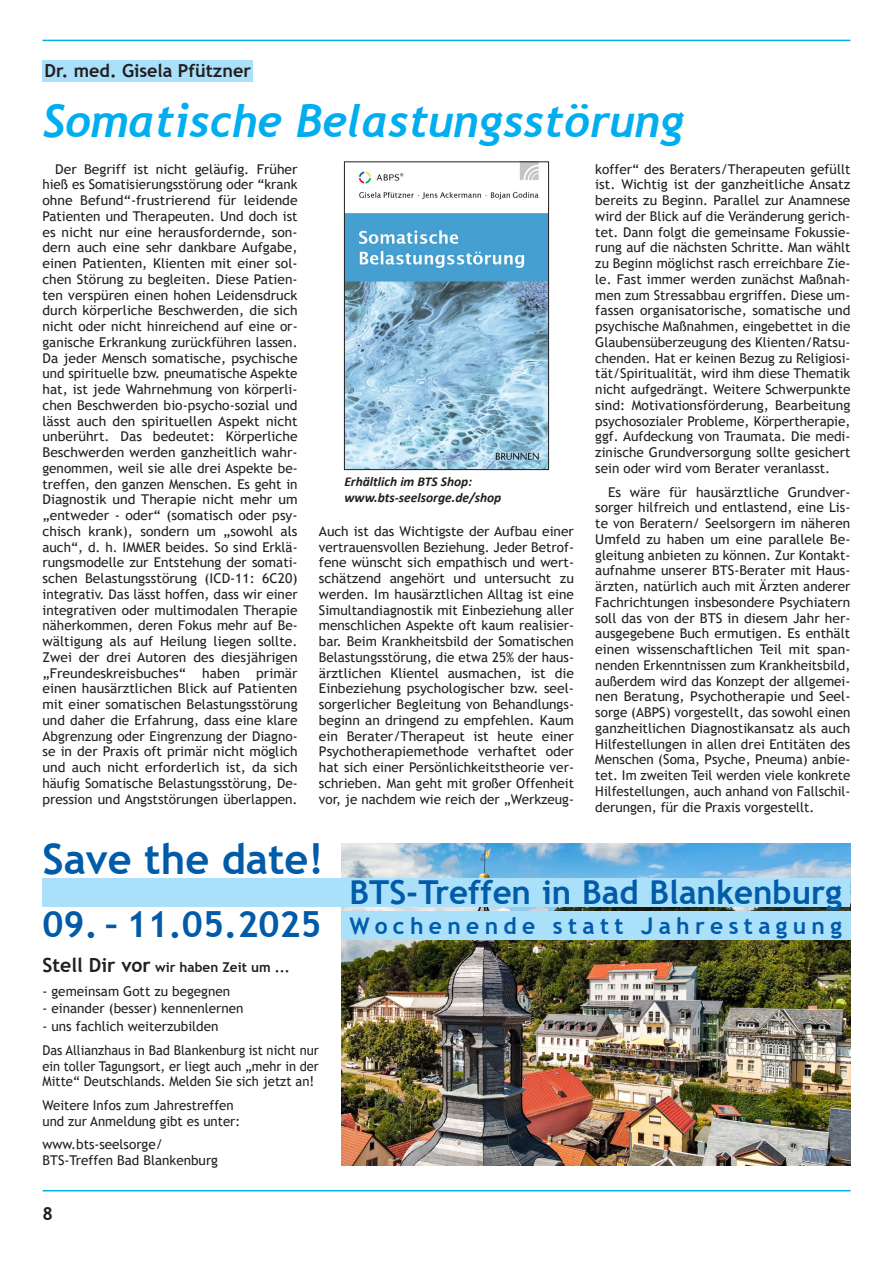
<style>
.page{position:relative;width:893px;height:1263px;background:#fff}
.page>*{position:absolute;margin:0;border:0;box-sizing:border-box;transform-origin:0 0}
._01_Headline_30pt{font:italic 700 45px "Trebuchet";color:#00aeef}
.t1{font:700 42px "Trebuchet MS";color:#015ba9}
.t2{font:700 36px "Trebuchet MS";color:#015ba9}
.t3{font:700 33px "Trebuchet MS";color:#015ba9}
.t4{font:700 22.95px "Trebuchet MS";letter-spacing:.235em;color:#015ba9}
.Autor{font:700 18px "Trebuchet MS";color:#231f20}
._05_Fließtext_9pt{font:13.5px/15.8px "Trebuchet MS";color:#231f20;text-align:justify}
._05_Fließtext_9pt-2{font:13.5px/15.8px "Trebuchet MS";color:#231f20;text-align:justify;scale:.96 1}
.Bildtext{font:italic 700 13.5px/15.8px "Calibri";color:#231f20}
._05_Fließtext_9pt-3{font:700 13.5px "Trebuchet MS";color:#231f20}
.s1{font-size:19.5px}
</style>
<div class="page">
<hr style="left:43px;top:40px;width:807px;height:1px;background:#00aeef">
<hr style="left:43px;top:1190px;width:807px;height:1px;background:#00aeef">
<img style="left:341px;top:843px;width:509px;height:322px">
<div style="left:341px;top:911px;width:509px;height:29px;background:#aae0f9"></div>
<div style="left:43px;top:878px;width:807px;height:28px;background:#aae0f9"></div>
<div style="left:43px;top:60px;width:210px;height:22px;background:#aae0f9"></div>
<img style="left:346px;top:164px;width:201px;height:304px">
<div style="left:344px;top:162px;width:205px;height:308px;border:1px solid #231f20"></div>
<p class="Autor" style="left:45px;top:59px;width:208px">Dr. med. Gisela Pfützner</p>
<p class="_01_Headline_30pt" style="left:43px;top:92px;width:643px">Somatische Belastungsstörung</p>
<p class="_05_Fließtext_9pt" style="left:43px;top:161px;width:257px;text-indent:13px">Der Begriff ist nicht geläufig. Früher hieß es Somatisierungsstörung oder “krank ohne Befund“-frustrierend für leidende Patienten und Therapeuten. Und doch ist es nicht nur eine herausfordernde, son&shy;dern auch eine sehr dankbare Aufgabe, einen Patienten, Klienten mit einer sol&shy;chen Störung zu begleiten. Diese Patien&shy;ten verspüren einen hohen Leidensdruck durch körperliche Beschwerden, die sich nicht oder nicht hinreichend auf eine or&shy;ganische Erkrankung zurückführen lassen.<br>Da jeder Mensch somatische, psychische und spirituelle bzw. pneumatische Aspekte hat, ist jede Wahrnehmung von körperli&shy;chen Beschwerden bio-psycho-sozial und lässt auch den spirituellen Aspekt nicht unberührt. Das bedeutet: Körperliche Beschwerden werden ganzheitlich wahr&shy;genommen, weil sie alle drei Aspekte be&shy;treffen, den ganzen Menschen. Es geht in Diagnostik und Therapie nicht mehr um „entweder - oder“ (somatisch oder psy&shy;chisch krank), sondern um „sowohl als auch“, d. h. IMMER beides. So sind Erklä&shy;rungsmodelle zur Entstehung der somati&shy;schen Belastungsstörung (ICD-11: 6C20) integrativ. Das lässt hoffen, dass wir einer integrativen oder multimodalen Therapie näherkommen, deren Fokus mehr auf Be&shy;wältigung als auf Heilung liegen sollte.<br>Zwei der drei Autoren des diesjährigen „Freundeskreisbuches“ haben primär einen hausärztlichen Blick auf Patienten mit einer somatischen Belastungsstörung und daher die Erfahrung, dass eine klare Abgrenzung oder Eingrenzung der Diagno&shy;se in der Praxis oft primär nicht möglich und auch nicht erforderlich ist, da sich häufig Somatische Belastungsstörung, De&shy;pression und Angststörungen überlappen.</p>
<p class="_05_Fließtext_9pt" style="left:595px;top:161px;width:257px">koffer“ des Beraters/Therapeuten gefüllt ist. Wichtig ist der ganzheitliche Ansatz bereits zu Beginn. Parallel zur Anamnese wird der Blick auf die Veränderung gerich&shy;tet. Dann folgt die gemeinsame Fokussie&shy;rung auf die nächsten Schritte. Man wählt zu Beginn möglichst rasch erreichbare Zie&shy;le. Fast immer werden zunächst Maßnah&shy;men zum Stressabbau ergriffen. Diese um&shy;fassen organisatorische, somatische und psychische Maßnahmen, eingebettet in die Glaubensüberzeugung des Klienten/Ratsu&shy;chenden. Hat er keinen Bezug zu Religiosi&shy;tät/Spiritualität, wird ihm diese Thematik nicht aufgedrängt. Weitere Schwerpunkte sind: Motivationsförderung, Bearbeitung psychosozialer Probleme, Körpertherapie, ggf. Aufdeckung von Traumata. Die medi&shy;zinische Grundversorgung sollte gesichert sein oder wird vom Berater veranlasst.</p>
<p class="_05_Fließtext_9pt" style="left:595px;top:484px;width:257px;text-indent:13px">Es wäre für hausärztliche Grundver&shy;sorger hilfreich und entlastend, eine Lis&shy;te von Beratern/ Seelsorgern im näheren Umfeld zu haben um eine parallele Be&shy;gleitung anbieten zu können. Zur Kontakt&shy;aufnahme unserer BTS-Berater mit Haus&shy;ärzten, natürlich auch mit Ärzten anderer Fachrichtungen insbesondere Psychiatern soll das von der BTS in diesem Jahr her&shy;ausgegebene Buch ermutigen. Es enthält einen wissenschaftlichen Teil mit span&shy;nenden Erkenntnissen zum Krankheitsbild, außerdem wird das Konzept der allgemei&shy;nen Beratung, Psychotherapie und Seel&shy;sorge (ABPS) vorgestellt, das sowohl einen ganzheitlichen Diagnostikansatz als auch Hilfestellungen in allen drei Entitäten des Menschen (Soma, Psyche, Pneuma) anbie&shy;tet. Im zweiten Teil werden viele konkrete Hilfestellungen, auch anhand von Fallschil&shy;derungen, für die Praxis vorgestellt.</p>
<p class="Bildtext" style="left:344px;top:473px;width:158px">Erhältlich im BTS Shop: www.bts-seelsorge.de/shop</p>
<p class="_05_Fließtext_9pt" style="left:319px;top:523px;width:257px">Auch ist das Wichtigste der Aufbau einer vertrauensvollen Beziehung. Jeder Betrof&shy;fene wünscht sich empathisch und wert&shy;schätzend angehört und untersucht zu werden. Im hausärztlichen Alltag ist eine Simultandiagnostik mit Einbeziehung aller menschlichen Aspekte oft kaum realisier&shy;bar. Beim Krankheitsbild der Somatischen Belastungsstörung, die etwa 25% der haus&shy;ärztlichen Klientel ausmachen, ist die Einbeziehung psychologischer bzw. seel&shy;sorgerlicher Begleitung von Behandlungs&shy;beginn an dringend zu empfehlen. Kaum ein Berater/Therapeut ist heute einer Psychotherapiemethode verhaftet oder hat sich einer Persönlichkeitstheorie ver&shy;schrieben. Man geht mit großer Offenheit vor, je nachdem wie reich der „Werkzeug-</p>
<p class="t1" style="left:43px;top:833px;width:283px">Save the date!</p>
<p class="t2" style="left:43px;top:901px;width:281px">09. – 11.05.2025</p>
<p class="t4" style="left:350px;top:912px;width:494px">Wochenende statt Jahrestagung</p>
<p class="_05_Fließtext_9pt-3" style="left:43px;top:959px;width:249px"><span class="s1">Stell Dir vor</span> wir haben Zeit um ...</p>
<p class="_05_Fließtext_9pt" style="left:43px;top:983px;width:189px">- gemeinsam Gott zu begegnen</p>
<p class="_05_Fließtext_9pt" style="left:43px;top:1001px;width:202px">- einander (besser) kennenlernen</p>
<p class="_05_Fließtext_9pt" style="left:43px;top:1018px;width:177px">- uns fachlich weiterzubilden</p>
<p class="_05_Fließtext_9pt-2" style="left:43px;top:1042px;width:289px">Das Allianzhaus in Bad Blankenburg ist nicht nur ein toller Tagungsort, er liegt auch „mehr in der Mitte“ Deutschlands. Melden Sie sich jetzt an!</p>
<p class="_05_Fließtext_9pt" style="left:43px;top:1097px;width:199px">Weitere Infos zum Jahrestreffen und zur Anmeldung gibt es unter:</p>
<p class="_05_Fließtext_9pt" style="left:43px;top:1137px;width:177px">www.bts-seelsorge/<br>BTS-Treffen Bad Blankenburg</p>
<p class="t3" style="left:350px;top:871px;width:494px">BTS-Treffen in Bad Blankenburg</p>
<h3 class="Autor" style="left:43px;top:1203px;width:12px">8</h3>
</div>
